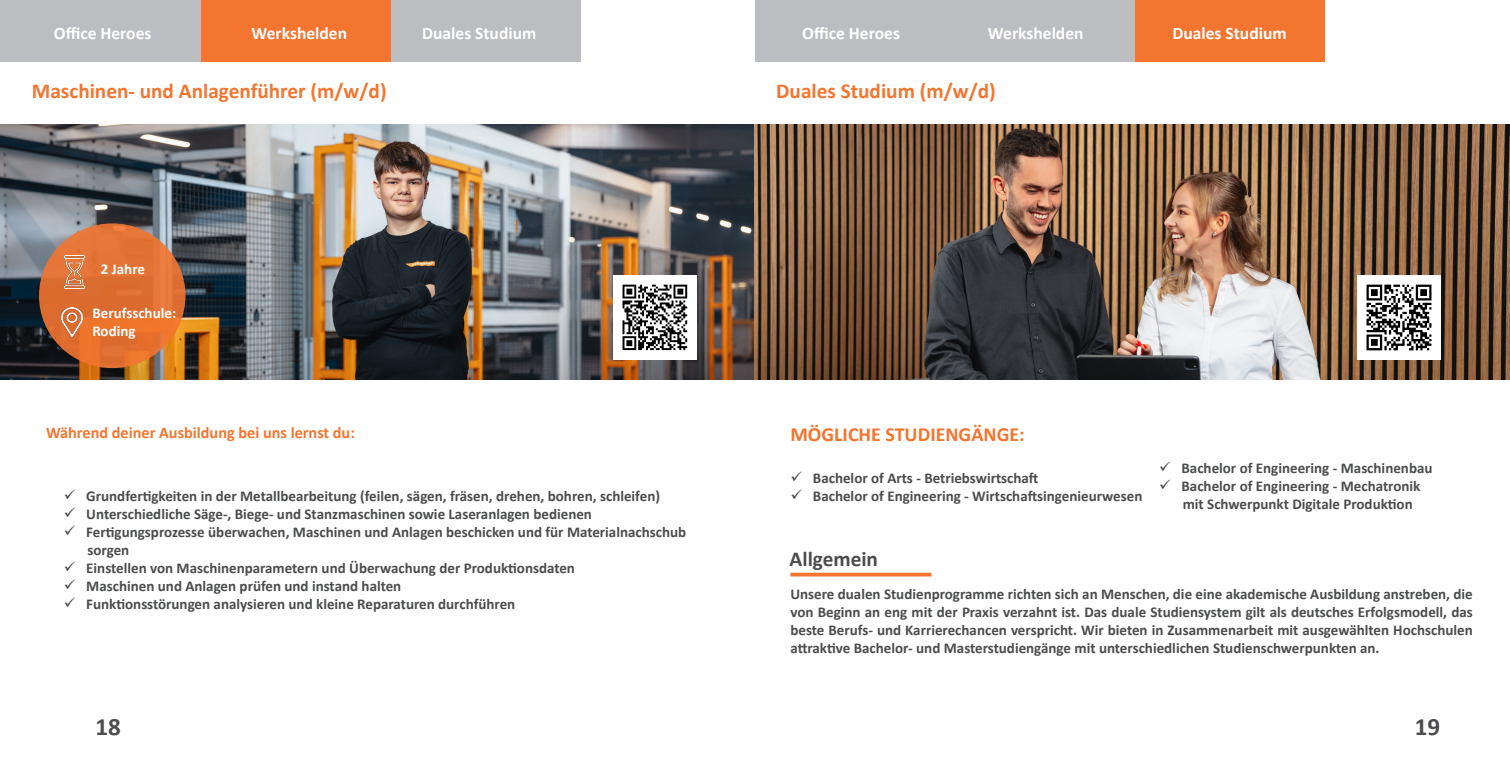
<style>
.page{position:relative;width:1510px;height:766px;background:#fff}
.page>*{position:absolute;margin:0;border:0;box-sizing:border-box;transform-origin:0 0}
.t1{font:700 25px "Calibri";color:#4b4c4d}
.t2{font:700 21.25px "Calibri";color:#f37530}
.t3{font:700 21.25px "Calibri";color:#4b4c4d}
.t4{font:700 20px "Calibri";color:#f37530}
.t5{font:700 17.5px "Calibri";color:#fff}
.t6{font:700 16.25px "Calibri";color:#f37530}
.t7{font:700 15px/18px "Calibri";color:#4b4c4d;text-align:justify}
.t8{font:700 15px "Calibri";color:#fff}
</style>
<div class="page">
<div style="left:391px;top:0;width:190px;height:61px;background:#bcbdc0"></div>
<div style="left:0;top:0;width:201px;height:61px;background:#bcbdc0"></div>
<div style="left:201px;top:0;width:190px;height:61px;background:#f37530"></div>
<img style="left:0;top:124px;width:755px;height:255px">
<div style="left:39px;top:223px;width:146px;height:145px;background:linear-gradient(to bottom,#e1753a,#e56e2b);border-radius:50%"></div>
<img style="left:613px;top:276px;width:83px;height:83px">
<img style="left:64px;top:255px;width:21px;height:34px">
<img style="left:59px;top:307px;width:26px;height:30px">
<div style="left:1134px;top:0;width:190px;height:61px;background:#f37530"></div>
<img style="left:755px;top:124px;width:754px;height:255px">
<img style="left:1357px;top:276px;width:83px;height:83px">
<svg style="left:790px;top:572px;width:141px;height:4px"></svg>
<div style="left:755px;top:0;width:189px;height:61px;background:#bcbdc0"></div>
<div style="left:944px;top:0;width:190px;height:61px;background:#bcbdc0"></div>
<p class="t5" style="left:54px;top:21px;width:99px">Office Heroes</p>
<p class="t5" style="left:251px;top:21px;width:97px">Werkshelden</p>
<p class="t5" style="left:422px;top:21px;width:116px">Duales Studium</p>
<p class="t2" style="left:32px;top:75px;width:356px">Maschinen- und Anlagenführer (m/w/d)</p>
<p class="t8" style="left:101px;top:258px;width:46px">2 Jahre</p>
<p class="t8" style="left:92px;top:302px;width:85px">Berufsschule:</p>
<p class="t8" style="left:92px;top:320px;width:45px">Roding</p>
<p class="t6" style="left:46px;top:421px;width:310px">Während deiner Ausbildung bei uns lernst du:</p>
<p class="t7" style="left:86px;top:486px;width:575px">Grundfertigkeiten in der Metallbearbeitung (feilen, sägen, fräsen, drehen, bohren, schleifen)</p>
<p class="t7" style="left:86px;top:504px;width:507px">Unterschiedliche Säge-, Biege- und Stanzmaschinen sowie Laseranlagen bedienen</p>
<p class="t7" style="left:86px;top:522px;width:601px">Fertigungsprozesse überwachen, Maschinen und Anlagen beschicken und für Materialnachschub</p>
<p class="t7" style="left:88px;top:540px;width:43px">sorgen</p>
<p class="t7" style="left:86px;top:558px;width:490px">Einstellen von Maschinenparametern und Überwachung der Produktionsdaten</p>
<p class="t7" style="left:86px;top:576px;width:316px">Maschinen und Anlagen prüfen und instand halten</p>
<p class="t7" style="left:86px;top:594px;width:430px">Funktionsstörungen analysieren und kleine Reparaturen durchführen</p>
<p class="t1" style="left:95px;top:709px;width:27px">18</p>
<p class="t5" style="left:802px;top:21px;width:99px">Office Heroes</p>
<p class="t5" style="left:988px;top:21px;width:97px">Werkshelden</p>
<p class="t5" style="left:1172px;top:21px;width:116px">Duales Studium</p>
<p class="t2" style="left:776px;top:75px;width:221px">Duales Studium (m/w/d)</p>
<p class="t4" style="left:790px;top:419px;width:236px">MÖGLICHE STUDIENGÄNGE:</p>
<p class="t7" style="left:813px;top:468px;width:227px">Bachelor of Arts - Betriebswirtschaft</p>
<p class="t7" style="left:813px;top:486px;width:331px">Bachelor of Engineering - Wirtschaftsingenieurwesen</p>
<p class="t7" style="left:1181px;top:458px;width:252px">Bachelor of Engineering - Maschinenbau</p>
<p class="t7" style="left:1181px;top:476px;width:240px">Bachelor of Engineering - Mechatronik</p>
<p class="t7" style="left:1182px;top:494px;width:231px">mit Schwerpunkt Digitale Produktion</p>
<p class="t3" style="left:789px;top:543px;width:90px">Allgemein</p>
<p class="t7" style="left:790px;top:584px;width:684px">Unsere dualen Studienprogramme richten sich an Menschen, die eine akademische Ausbildung anstreben, die von Beginn an eng mit der Praxis verzahnt ist. Das duale Studiensystem gilt als deutsches Erfolgsmodell, das beste Berufs- und Karrierechancen verspricht. Wir bieten in Zusammenarbeit mit ausgewählten Hochschulen attraktive Bachelor- und Masterstudiengänge mit unterschiedlichen Studienschwerpunkten an.</p>
<h1 class="t1" style="left:1428px;top:698px;width:27px">21</h1>
<p class="t1" style="left:1414px;top:709px;width:27px">19</p>
</div>
